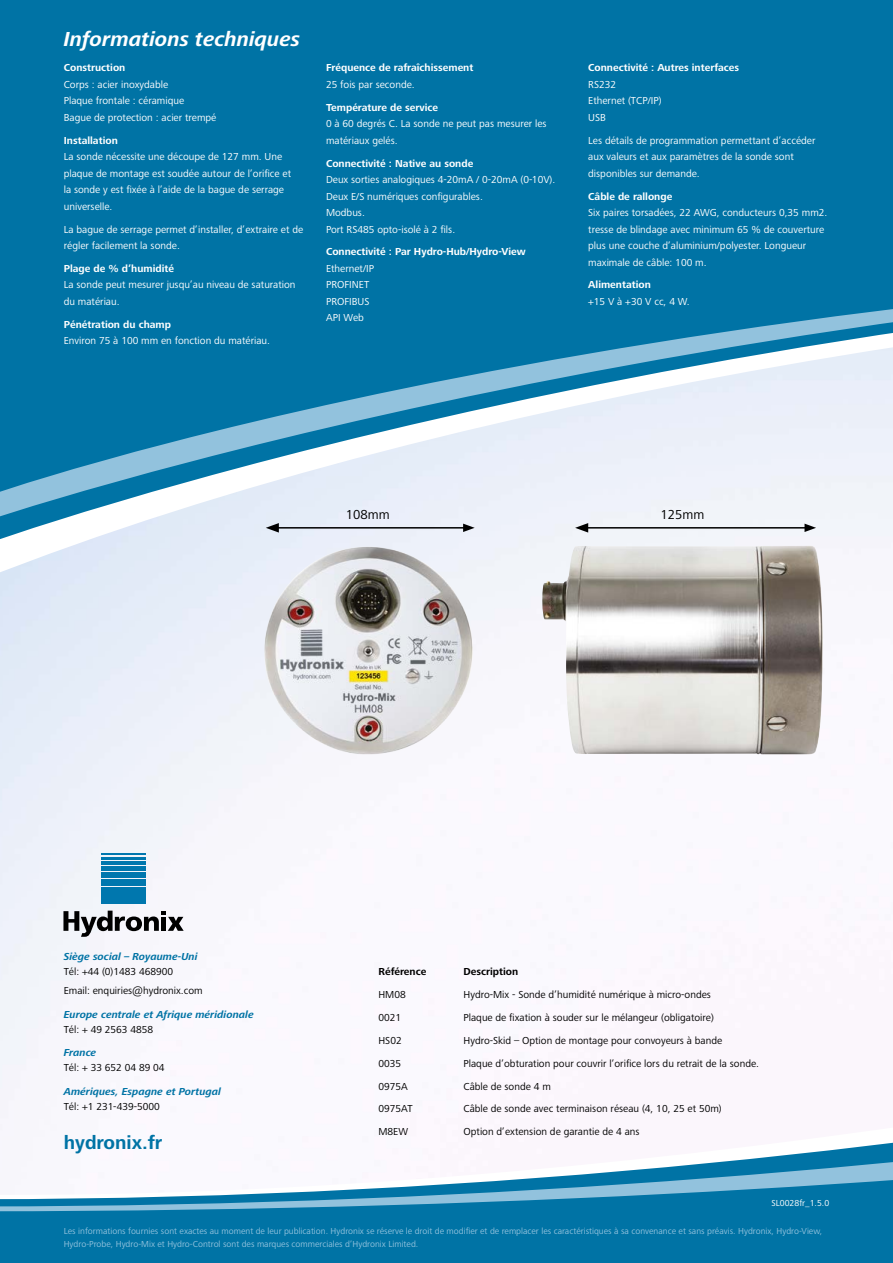
<style>
.page{position:relative;width:893px;height:1263px;background:#fff}
.page>*{position:absolute;margin:0;border:0;box-sizing:border-box;transform-origin:0 0}
.t1{font:italic 700 21px "Frutiger Next LTW1 G";color:#fff}
.t2{font:700 19.5px "Frutiger Next LTW1 G";color:#0073a5}
.t3{font:13.8px "Arial";color:#000}
.t4{font:13.5px "Frutiger Next LTW1 G";color:#000}
.t5{font:10.5px/16.5px "Frutiger Next LTW1 G";color:#fff}
.t6{font:10.5px/19.2px "Frutiger Next LTW1 G";color:#000}
.t7{font:700 10.5px "Frutiger Next LTW1 G";color:#fff}
.t8{font:italic 700 10.5px "Frutiger Next LTW1 G";color:#0073a5}
.t9{font:700 10.5px "Frutiger Next LTW1 G";color:#000}
.t10{font:9px/13.5px "Frutiger Next LTW1 G";color:#92c2dd}
.t11{font:9px "Frutiger Next LTW1 G";color:#fff}
</style>
<div class="page">
<svg style="left:0;top:1196px;width:893px;height:67px;fill:#0073a5"></svg>
<div style="left:0;top:0;width:893px;height:264px;background:#0073a5"></div>
<div style="left:0;top:264px;width:893px;height:8px;background:#0073a5"></div>
<img style="left:0;top:272px;width:893px;height:924px">
<img style="left:542px;top:546px;width:281px;height:208px">
<img style="left:227px;top:544px;width:287px;height:223px">
<hr style="left:586px;top:527px;width:221px;height:2px;background:#000">
<svg style="left:575px;top:523px;width:13px;height:10px"></svg>
<svg style="left:804px;top:524px;width:12px;height:8px"></svg>
<hr style="left:277px;top:527px;width:188px;height:2px;background:#000">
<svg style="left:266px;top:523px;width:13px;height:10px"></svg>
<svg style="left:463px;top:524px;width:12px;height:8px"></svg>
<svg style="left:63px;top:911px;width:121px;height:26px"></svg>
<hr style="left:101px;top:854px;width:45px;height:1px;background:#0077ae">
<hr style="left:101px;top:857px;width:45px;height:2px;background:#0077ae">
<hr style="left:101px;top:861px;width:45px;height:3px;background:#0077ae">
<div style="left:101px;top:866px;width:45px;height:5px;background:#0077ae"></div>
<div style="left:101px;top:872px;width:45px;height:6px;background:#0077ae"></div>
<div style="left:101px;top:879px;width:45px;height:6px;background:#0077ae"></div>
<div style="left:101px;top:887px;width:45px;height:7px;background:#0077ae"></div>
<div style="left:101px;top:895px;width:45px;height:9px;background:#0077ae"></div>
<h1 class="t1" style="left:64px;top:27px;width:238px">Informations techniques</h1>
<p class="t7" style="left:64px;top:62px;width:63px">Construction</p>
<p class="t5" style="left:64px;top:76px;width:154px">Corps : acier inoxydable<br>Plaque frontale : céramique<br>Bague de protection : acier trempé</p>
<p class="t7" style="left:64px;top:134px;width:56px">Installation</p>
<p class="t5" style="left:64px;top:149px;width:229px">La sonde nécessite une découpe de 127 mm. Une plaque de montage est soudée autour de l’orifice et la sonde y est fixée à l’aide de la bague de serrage universelle.</p>
<p class="t5" style="left:64px;top:221px;width:241px">La bague de serrage permet d’installer, d’extraire et de régler facilement la sonde.</p>
<p class="t7" style="left:64px;top:262px;width:112px">Plage de % d’humidité</p>
<p class="t5" style="left:64px;top:277px;width:233px">La sonde peut mesurer jusqu’au niveau de saturation du matériau.</p>
<p class="t7" style="left:64px;top:318px;width:109px">Pénétration du champ</p>
<p class="t5" style="left:64px;top:333px;width:208px">Environ 75 à 100 mm en fonction du matériau.</p>
<p class="t7" style="left:326px;top:62px;width:149px">Fréquence de rafraîchissement</p>
<p class="t5" style="left:326px;top:76px;width:90px">25 fois par seconde.</p>
<p class="t7" style="left:326px;top:101px;width:114px">Température de service</p>
<p class="t5" style="left:326px;top:116px;width:222px">0 à 60 degrés C. La sonde ne peut pas mesurer les matériaux gelés.</p>
<p class="t7" style="left:326px;top:157px;width:149px">Connectivité : Native au sonde</p>
<p class="t5" style="left:326px;top:172px;width:231px">Deux sorties analogiques 4-20mA / 0-20mA (0-10V).<br>Deux E/S numériques configurables.<br>Modbus.<br>Port RS485 opto-isolé à 2 fils.</p>
<p class="t7" style="left:326px;top:246px;width:201px">Connectivité : Par Hydro-Hub/Hydro-View</p>
<p class="t5" style="left:326px;top:260px;width:50px">Ethernet/IP<br>PROFINET<br>PROFIBUS<br>API Web</p>
<p class="t7" style="left:588px;top:62px;width:153px">Connectivité : Autres interfaces</p>
<p class="t5" style="left:588px;top:76px;width:75px">RS232<br>Ethernet (TCP/IP)<br>USB</p>
<p class="t5" style="left:588px;top:132px;width:229px">Les détails de programmation permettant d’accéder aux valeurs et aux paramètres de la sonde sont disponibles sur demande.</p>
<p class="t7" style="left:588px;top:190px;width:86px">Câble de rallonge</p>
<p class="t5" style="left:588px;top:205px;width:241px">Six paires torsadées, 22 AWG, conducteurs 0,35 mm2. tresse de blindage avec minimum 65 % de couverture plus une couche d’aluminium/polyester. Longueur maximale de câble: 100 m.</p>
<p class="t7" style="left:588px;top:279px;width:64px">Alimentation</p>
<p class="t5" style="left:588px;top:293px;width:103px">+15 V à +30 V cc, 4 W.</p>
<p class="t4" style="left:346px;top:506px;width:45px">108mm</p>
<h3 class="t3" style="left:661px;top:508px;width:48px">125mm</h3>
<p class="t8" style="left:64px;top:950px;width:135px">Siège social – Royaume-Uni</p>
<p class="t6" style="left:64px;top:962px;width:140px">Tél: +44 (0)1483 468900<br>Email: enquiries@hydronix.com</p>
<p class="t8" style="left:64px;top:1008px;width:191px">Europe centrale et Afrique méridionale</p>
<p class="t6" style="left:64px;top:1020px;width:91px">Tél: + 49 2563 4858</p>
<p class="t8" style="left:64px;top:1046px;width:34px">France</p>
<p class="t6" style="left:64px;top:1058px;width:102px">Tél: + 33 652 04 89 04</p>
<p class="t8" style="left:64px;top:1085px;width:159px">Amériques, Espagne et Portugal</p>
<p class="t6" style="left:64px;top:1097px;width:98px">Tél: +1 231-439-5000</p>
<h2 class="t2" style="left:64px;top:1132px;width:100px">hydronix.fr</h2>
<p class="t9" style="left:378px;top:965px;width:49px">Référence</p>
<p class="t9" style="left:463px;top:965px;width:56px">Description</p>
<p class="t6" style="left:378px;top:985px;width:29px">HM08</p>
<p class="t6" style="left:463px;top:985px;width:249px">Hydro-Mix - Sonde d’humidité numérique à micro-ondes</p>
<p class="t6" style="left:378px;top:1008px;width:24px">0021</p>
<p class="t6" style="left:463px;top:1008px;width:252px">Plaque de fixation à souder sur le mélangeur (obligatoire)</p>
<p class="t6" style="left:378px;top:1031px;width:25px">HS02</p>
<p class="t6" style="left:463px;top:1031px;width:260px">Hydro-Skid – Option de montage pour convoyeurs à bande</p>
<p class="t6" style="left:378px;top:1054px;width:24px">0035</p>
<p class="t6" style="left:463px;top:1054px;width:297px">Plaque d’obturation pour couvrir l’orifice lors du retrait de la sonde.</p>
<p class="t6" style="left:378px;top:1077px;width:31px">0975A</p>
<p class="t6" style="left:463px;top:1077px;width:89px">Câble de sonde 4 m</p>
<p class="t6" style="left:378px;top:1100px;width:36px">0975AT</p>
<p class="t6" style="left:463px;top:1100px;width:260px">Câble de sonde avec terminaison réseau (4, 10, 25 et 50m)</p>
<p class="t6" style="left:378px;top:1122px;width:31px">M8EW</p>
<p class="t6" style="left:463px;top:1122px;width:178px">Option d’extension de garantie de 4 ans</p>
<p class="t11" style="left:771px;top:1197px;width:59px">SL0028fr_1.5.0</p>
<p class="t10" style="left:64px;top:1224px;width:760px">Les informations fournies sont exactes au moment de leur publication. Hydronix se réserve le droit de modifier et de remplacer les caractéristiques à sa convenance et sans préavis. Hydronix, Hydro-View,<br>Hydro-Probe, Hydro-Mix et Hydro-Control sont des marques commerciales d’Hydronix Limited.</p>
</div>
